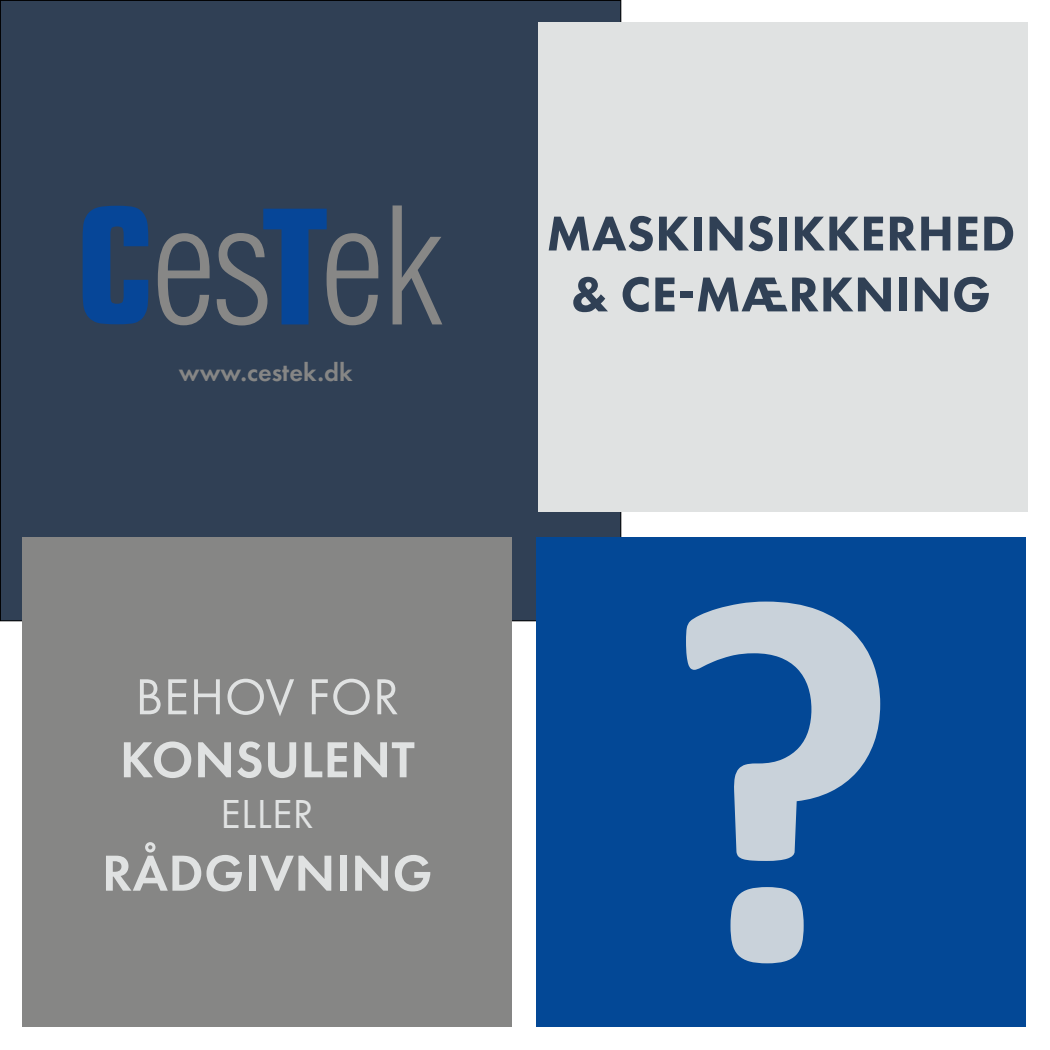
<style>
.page{position:relative;width:1050px;height:1050px;background:#fff}
.page>*{position:absolute;margin:0;border:0;box-sizing:border-box;transform-origin:0 0}
.t1{font:600 52.5px "Futura PT";letter-spacing:.01em;color:#e0e2e2}
.t2{font:52.5px "Futura PT";letter-spacing:.01em;color:#e0e2e2}
.t3{font:800 50.75px "Futura PT";letter-spacing:.01em;color:#304055}
.t4{font:42px "Futura PT";letter-spacing:.01em;color:#e0e2e2}
.t5{font:600 26.25px "Futura PT";color:#868685}
</style>
<div class="page">
<div style="left:0;top:0;width:621px;height:621px;background:#304055"></div>
<svg style="left:83px;top:206px;width:65px;height:118px"></svg>
<svg style="left:158px;top:233px;width:52px;height:92px"></svg>
<svg style="left:217px;top:209px;width:161px;height:116px"></svg>
<svg style="left:393px;top:205px;width:49px;height:119px"></svg>
<div style="left:22px;top:537px;width:490px;height:490px;background:#868685"></div>
<div style="left:536px;top:537px;width:490px;height:490px;background:#034896"></div>
<svg style="left:686px;top:602px;width:194px;height:361px"></svg>
<div style="left:538px;top:22px;width:490px;height:490px;background:#e0e2e2"></div>
<p class="t5" style="left:179px;top:355px;width:175px">www.cestek.dk</p>
<p class="t3" style="left:547px;top:202px;width:470px">MASKINSIKKERHED</p>
<p class="t3" style="left:571px;top:263px;width:422px">&amp; CE-MÆRKNING</p>
<p class="t2" style="left:135px;top:666px;width:265px">BEHOV FOR</p>
<p class="t1" style="left:120px;top:727px;width:296px">KONSULENT</p>
<p class="t4" style="left:221px;top:789px;width:95px">ELLER</p>
<p class="t1" style="left:102px;top:840px;width:332px">RÅDGIVNING</p>
</div>
